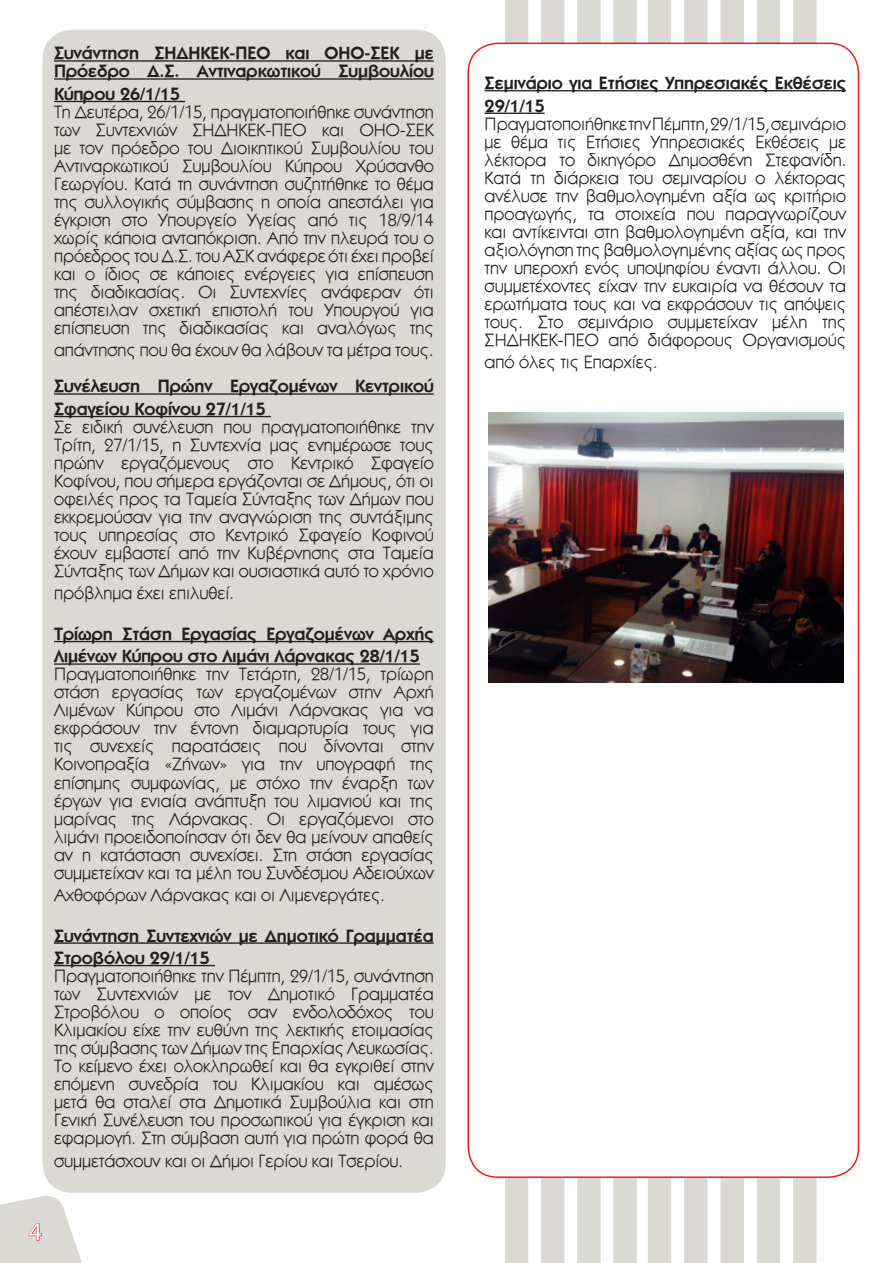
<style>
.page{position:relative;width:893px;height:1263px;background:#fff}
.page>*{position:absolute;margin:0;border:0;box-sizing:border-box;transform-origin:0 0}
.t1{font:25.5px "Myriad Pro";color:#fff}
.t2{font:18px/18px "CF Kaveros";color:#231f20;text-align:justify}
.t3{font:700 18px/22.5px "CF Kaveros";color:#231f20}
</style>
<div class="page">
<svg style="left:0;top:1190px;width:82px;height:73px"></svg>
<div style="left:43px;top:30px;width:403px;height:1163px;background:#dbd9d3;border-radius:30px"></div>
<hr style="left:54px;top:60px;width:380px;height:2px;background:#231f20">
<hr style="left:54px;top:78px;width:380px;height:2px;background:#231f20">
<hr style="left:54px;top:101px;width:131px;height:1px;background:#231f20">
<hr style="left:54px;top:393px;width:380px;height:2px;background:#231f20">
<hr style="left:54px;top:416px;width:217px;height:1px;background:#231f20">
<hr style="left:54px;top:641px;width:380px;height:1px;background:#231f20">
<hr style="left:54px;top:663px;width:366px;height:2px;background:#231f20">
<hr style="left:54px;top:942px;width:380px;height:2px;background:#231f20">
<hr style="left:54px;top:965px;width:161px;height:1px;background:#231f20">
<svg style="left:505px;top:0;width:23px;height:43px"></svg>
<div style="left:505px;top:1178px;width:23px;height:85px;background:#dbd9d3"></div>
<svg style="left:541px;top:0;width:23px;height:43px"></svg>
<div style="left:541px;top:1178px;width:23px;height:85px;background:#dbd9d3"></div>
<svg style="left:577px;top:0;width:24px;height:43px"></svg>
<div style="left:577px;top:1178px;width:24px;height:85px;background:#dbd9d3"></div>
<svg style="left:613px;top:0;width:24px;height:43px"></svg>
<svg style="left:613px;top:1178px;width:24px;height:85px;background:#dbd9d4"></svg>
<svg style="left:648px;top:0;width:23px;height:43px"></svg>
<div style="left:648px;top:1178px;width:23px;height:85px;background:#dbd9d3"></div>
<svg style="left:684px;top:0;width:24px;height:43px"></svg>
<div style="left:684px;top:1178px;width:24px;height:85px;background:#dbd9d3"></div>
<svg style="left:720px;top:0;width:24px;height:43px"></svg>
<div style="left:720px;top:1178px;width:24px;height:85px;background:#dbd9d3"></div>
<svg style="left:757px;top:0;width:23px;height:43px"></svg>
<div style="left:757px;top:1178px;width:23px;height:85px;background:#dbd9d3"></div>
<svg style="left:793px;top:0;width:23px;height:43px"></svg>
<div style="left:793px;top:1178px;width:23px;height:85px;background:#dbd9d3"></div>
<hr style="left:485px;top:90px;width:361px;height:1px;background:#231f20">
<hr style="left:485px;top:113px;width:60px;height:1px;background:#231f20">
<img style="left:489px;top:412px;width:354px;height:270px">
<p class="t3" style="left:54px;top:44px;width:381px;line-height:18px">Συνάντηση ΣΗΔΗΚΕΚ-ΠΕΟ και ΟΗΟ-ΣΕΚ με<br>Πρόεδρο Δ.Σ. Αντιναρκωτικού Συμβουλίου</p>
<p class="t3" style="left:54px;top:82px;width:128px">Κύπρου 26/1/15</p>
<p class="t2" style="left:54px;top:102px;width:381px">Τη Δευτέρα, 26/1/15, πραγματοποιήθηκε συνάντηση των Συντεχνιών ΣΗΔΗΚΕΚ-ΠΕΟ και ΟΗΟ-ΣΕΚ με τον πρόεδρο του Διοικητικού Συμβουλίου του Αντιναρκωτικού Συμβουλίου Κύπρου Χρύσανθο Γεωργίου. Κατά τη συνάντηση συζητήθηκε το θέμα της συλλογικής σύμβασης η οποία απεστάλει για έγκριση στο Υπουργείο Υγείας από τις 18/9/14 χωρίς κάποια ανταπόκριση. Από την πλευρά του ο πρόεδρος του Δ.Σ. του ΑΣΚ ανάφερε ότι έχει προβεί και ο ίδιος σε κάποιες ενέργειες για επίσπευση της διαδικασίας. Οι Συντεχνίες ανάφεραν ότι απέστειλαν σχετική επιστολή του Υπουργού για επίσπευση της διαδικασίας και αναλόγως της</p>
<p class="t2" style="left:54px;top:341px;width:381px">απάντησης που θα έχουν θα λάβουν τα μέτρα τους.</p>
<p class="t3" style="left:54px;top:374px;width:381px">Συνέλευση Πρώην Εργαζομένων Κεντρικού<br>Σφαγείου Κοφίνου 27/1/15</p>
<p class="t2" style="left:54px;top:417px;width:381px">Σε ειδική συνέλευση που πραγματοποιήθηκε την Τρίτη, 27/1/15, η Συντεχνία μας ενημέρωσε τους πρώην εργαζόμενους στο Κεντρικό Σφαγείο Κοφίνου, που σήμερα εργάζονται σε Δήμους, ότι οι οφειλές προς τα Ταμεία Σύνταξης των Δήμων που εκκρεμούσαν για την αναγνώριση της συντάξιμης τους υπηρεσίας στο Κεντρικό Σφαγείο Κοφινού έχουν εμβαστεί από την Κυβέρνησης στα Ταμεία Σύνταξης των Δήμων και ουσιαστικά αυτό το χρόνιο</p>
<p class="t2" style="left:54px;top:584px;width:182px">πρόβλημα έχει επιλυθεί.</p>
<p class="t3" style="left:54px;top:622px;width:381px">Τρίωρη Στάση Εργασίας Εργαζομένων Αρχής<br>Λιμένων Κύπρου στο Λιμάνι Λάρνακας 28/1/15</p>
<p class="t2" style="left:54px;top:665px;width:381px">Πραγματοποιήθηκε την Τετάρτη, 28/1/15, τρίωρη στάση εργασίας των εργαζομένων στην Αρχή Λιμένων Κύπρου στο Λιμάνι Λάρνακας για να εκφράσουν την έντονη διαμαρτυρία τους για τις συνεχείς παρατάσεις που δίνονται στην Κοινοπραξία «Ζήνων» για την υπογραφή της επίσημης συμφωνίας, με στόχο την έναρξη των έργων για ενιαία ανάπτυξη του λιμανιού και της μαρίνας της Λάρνακας. Οι εργαζόμενοι στο λιμάνι προειδοποίησαν ότι δεν θα μείνουν απαθείς αν η κατάσταση συνεχίσει. Στη στάση εργασίας συμμετείχαν και τα μέλη του Συνδέσμου Αδειούχων</p>
<p class="t2" style="left:54px;top:885px;width:332px">Αχθοφόρων Λάρνακας και οι Λιμενεργάτες.</p>
<p class="t3" style="left:54px;top:923px;width:381px">Συνάντηση Συντεχνιών με Δημοτικό Γραμματέα<br>Στροβόλου 29/1/15</p>
<p class="t2" style="left:54px;top:966px;width:381px">Πραγματοποιήθηκε την Πέμπτη, 29/1/15, συνάντηση των Συντεχνιών με τον Δημοτικό Γραμματέα Στροβόλου ο οποίος σαν ενδολοδόχος του Κλιμακίου είχε την ευθύνη της λεκτικής ετοιμασίας της σύμβασης των Δήμων της Επαρχίας Λευκωσίας.<br>Το κείμενο έχει ολοκληρωθεί και θα εγκριθεί στην επόμενη συνεδρία του Κλιμακίου και αμέσως μετά θα σταλεί στα Δημοτικά Συμβούλια και στη Γενική Συνέλευση του προσωπικού για έγκριση και εφαρμογή. Στη σύμβαση αυτή για πρώτη φορά θα</p>
<p class="t2" style="left:54px;top:1151px;width:350px">συμμετάσχουν και οι Δήμοι Γερίου και Τσερίου.</p>
<h1 class="t1" style="left:29px;top:1216px;width:15px">4</h1>
<p class="t3" style="left:485px;top:71px;width:363px">Σεμινάριο για Ετήσιες Υπηρεσιακές Εκθέσεις<br>29/1/15</p>
<p class="t2" style="left:485px;top:114px;width:363px">Πραγματοποιήθηκε την Πέμπτη, 29/1/15, σεμινάριο με θέμα τις Ετήσιες Υπηρεσιακές Εκθέσεις με λέκτορα το δικηγόρο Δημοσθένη Στεφανίδη.<br>Κατά τη διάρκεια του σεμιναρίου ο λέκτορας ανέλυσε την βαθμολογημένη αξία ως κριτήριο προαγωγής, τα στοιχεία που παραγνωρίζουν και αντίκεινται στη βαθμολογημένη αξία, και την αξιολόγηση της βαθμολογημένης αξίας ως προς την υπεροχή ενός υποψηφίου έναντι άλλου. Οι συμμετέχοντες είχαν την ευκαιρία να θέσουν τα ερωτήματα τους και να εκφράσουν τις απόψεις τους. Στο σεμινάριο συμμετείχαν μέλη της ΣΗΔΗΚΕΚ-ΠΕΟ από διάφορους Οργανισμούς</p>
<p class="t2" style="left:485px;top:352px;width:174px">από όλες τις Επαρχίες.</p>
</div>
